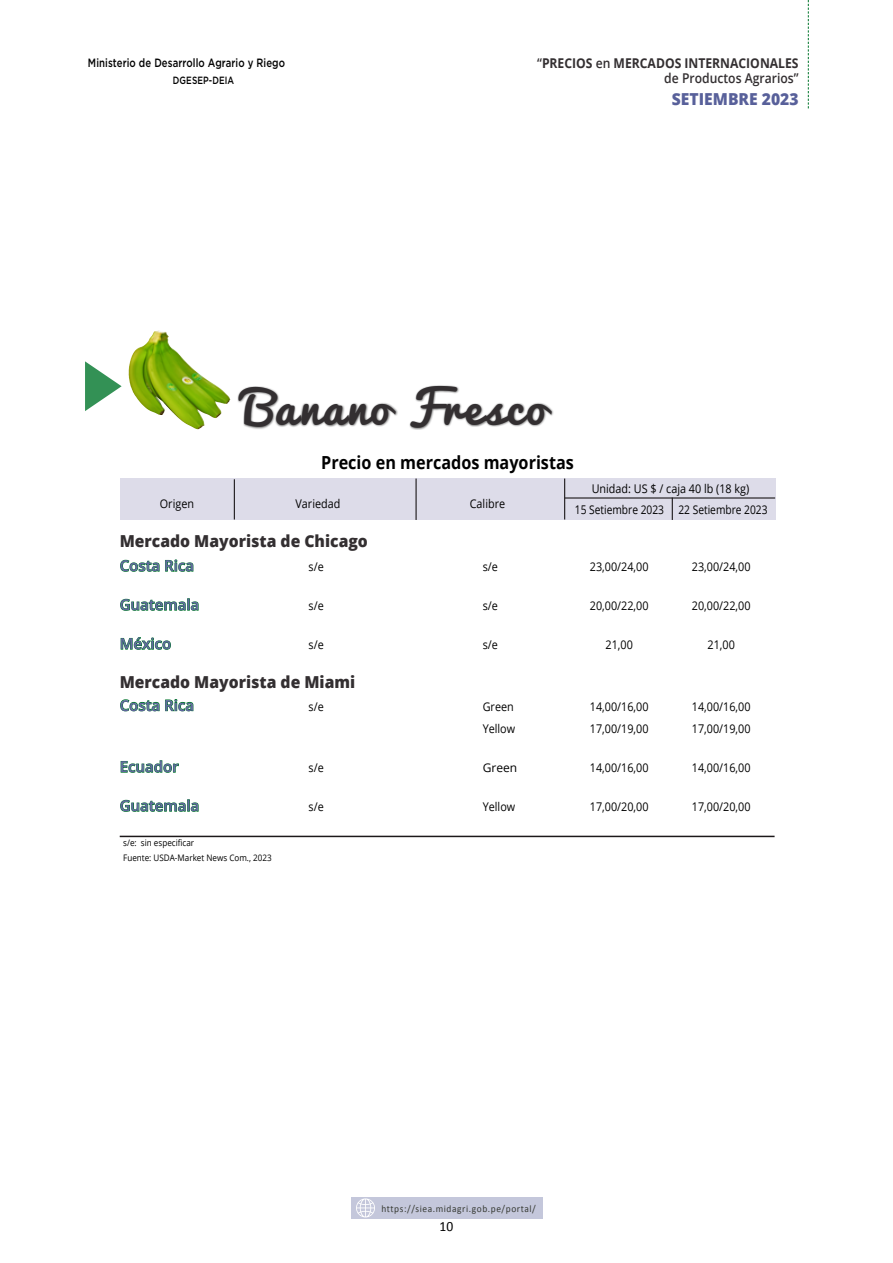
<style>
.page{position:relative;width:893px;height:1263px;background:#fff}
.page>*{position:absolute;margin:0;border:0;box-sizing:border-box;transform-origin:0 0}
.t1{font:45px "Pacifico";letter-spacing:.05em;color:#332f31;scale:1.05 1}
.t2{font:700 18px "Open Sans";color:#000;scale:.9 1}
.t3{font:800 16.5px "Open Sans";color:#332f31;scale:.95 1}
.t4{font:800 16.5px "Open Sans";color:#58609a;scale:.95 1}
.t5{font:600 15px "Open Sans";color:#60659e}
.t6{font:14.1px "Calibri";color:#000;scale:.95 1}
.t7{font:700 13.5px/15px "Open Sans";color:#332f31;text-align:right;scale:.9 1}
.t8{font:12px "Open Sans";color:#000;scale:.9 1}
.t9{font:500 12px "Gotham";letter-spacing:.01em;color:#000;scale:.8 1}
.t10{font:12px "Open Sans";color:#000;scale:.85 1}
.t11{font:12px "Open Sans";color:#000}
.t12{font:500 10.5px "Gotham";letter-spacing:.01em;color:#000;scale:.8 1}
.t13{font:10.05px "Calibri";letter-spacing:.06em;color:#383b35;scale:.95 1}
.t14{font:9px/14.1px "Open Sans";color:#000;scale:.9 1}
.s1{font-weight:600}
</style>
<div class="page">
<svg style="left:808px;top:0;width:1px;height:108px"></svg>
<div style="left:351px;top:1197px;width:191px;height:21px;background:#c4c7db"></div>
<svg style="left:356px;top:1198px;width:19px;height:19px"></svg>
<svg style="left:120px;top:559px;width:74px;height:13px"></svg>
<svg style="left:120px;top:598px;width:79px;height:13px"></svg>
<svg style="left:121px;top:637px;width:50px;height:13px"></svg>
<svg style="left:120px;top:699px;width:74px;height:12px"></svg>
<svg style="left:121px;top:760px;width:58px;height:13px"></svg>
<svg style="left:120px;top:799px;width:79px;height:13px"></svg>
<div style="left:120px;top:478px;width:655px;height:42px;background:#dddce9"></div>
<hr style="left:234px;top:479px;width:1px;height:40px;background:#1c181a">
<hr style="left:415px;top:478px;width:2px;height:42px;background:#1c181a">
<hr style="left:564px;top:478px;width:1px;height:41px;background:#1c181a">
<hr style="left:565px;top:497px;width:210px;height:2px;background:#1c181a">
<svg style="left:672px;top:497px;width:1px;height:23px"></svg>
<hr style="left:120px;top:836px;width:655px;height:1px;background:#1c181a">
<img style="left:133px;top:330px;width:26px;height:23px">
<svg style="left:85px;top:361px;width:37px;height:50px"></svg>
<div style="left:238px;top:385px;width:316px;height:45px;background:#000;opacity:.6"></div>
<p class="t9" style="left:88px;top:55px;width:248px">Ministerio de Desarrollo Agrario y Riego</p>
<p class="t12" style="left:173px;top:73px;width:78px">DGESEP-DEIA</p>
<p class="t7" style="left:537px;top:55px;width:292px"><span class="s1">“</span>PRECIOS <span class="s1">en</span> MERCADOS INTERNACIONALES <span class="s1">de Productos Agrarios”</span></p>
<h3 class="t4" style="left:672px;top:86px;width:135px">SETIEMBRE 2023</h3>
<h1 class="t1" style="left:243px;top:383px;width:290px">Banano Fresco</h1>
<h2 class="t2" style="left:321px;top:450px;width:282px">Precio en mercados mayoristas</h2>
<p class="t8" style="left:592px;top:481px;width:177px">Unidad: US $ / caja 40 lb (18 kg)</p>
<p class="t8" style="left:160px;top:496px;width:39px">Origen</p>
<p class="t8" style="left:296px;top:496px;width:51px">Variedad</p>
<p class="t8" style="left:470px;top:496px;width:41px">Calibre</p>
<p class="t10" style="left:575px;top:502px;width:228px">15 Setiembre 2023 22 Setiembre 2023</p>
<h3 class="t3" style="left:120px;top:529px;width:263px">Mercado Mayorista de Chicago</h3>
<p class="t5" style="left:120px;top:555px;width:76px">Costa Rica</p>
<p class="t8" style="left:309px;top:559px;width:18px">s/e</p>
<p class="t8" style="left:483px;top:559px;width:18px">s/e</p>
<p class="t8" style="left:590px;top:559px;width:67px">23,00/24,00</p>
<p class="t8" style="left:692px;top:559px;width:67px">23,00/24,00</p>
<p class="t5" style="left:120px;top:594px;width:81px">Guatemala</p>
<p class="t8" style="left:309px;top:598px;width:18px">s/e</p>
<p class="t8" style="left:483px;top:598px;width:18px">s/e</p>
<p class="t8" style="left:590px;top:598px;width:67px">20,00/22,00</p>
<p class="t8" style="left:692px;top:598px;width:67px">20,00/22,00</p>
<p class="t5" style="left:120px;top:633px;width:53px">México</p>
<p class="t8" style="left:309px;top:637px;width:18px">s/e</p>
<p class="t8" style="left:483px;top:637px;width:18px">s/e</p>
<p class="t8" style="left:606px;top:637px;width:32px">21,00</p>
<p class="t8" style="left:708px;top:637px;width:32px">21,00</p>
<h3 class="t3" style="left:120px;top:670px;width:249px">Mercado Mayorista de Miami</h3>
<p class="t5" style="left:120px;top:695px;width:76px">Costa Rica</p>
<p class="t8" style="left:309px;top:698px;width:18px">s/e</p>
<p class="t8" style="left:483px;top:698px;width:36px">Green</p>
<p class="t8" style="left:590px;top:698px;width:67px">14,00/16,00</p>
<p class="t8" style="left:692px;top:698px;width:67px">14,00/16,00</p>
<p class="t8" style="left:483px;top:721px;width:38px">Yellow</p>
<p class="t8" style="left:590px;top:721px;width:67px">17,00/19,00</p>
<p class="t8" style="left:692px;top:721px;width:67px">17,00/19,00</p>
<p class="t5" style="left:120px;top:756px;width:60px">Ecuador</p>
<p class="t8" style="left:309px;top:760px;width:18px">s/e</p>
<p class="t11" style="left:483px;top:760px;width:36px">Green</p>
<p class="t8" style="left:590px;top:760px;width:67px">14,00/16,00</p>
<p class="t8" style="left:692px;top:760px;width:67px">14,00/16,00</p>
<p class="t5" style="left:120px;top:795px;width:81px">Guatemala</p>
<p class="t8" style="left:309px;top:799px;width:18px">s/e</p>
<p class="t8" style="left:483px;top:799px;width:38px">Yellow</p>
<p class="t8" style="left:590px;top:799px;width:67px">17,00/20,00</p>
<p class="t8" style="left:692px;top:799px;width:67px">17,00/20,00</p>
<p class="t14" style="left:123px;top:836px;width:166px">s/e: sin especificar<br>Fuente: USDA-Market News Com., 2023</p>
<p class="t13" style="left:382px;top:1202px;width:164px">https://siea.midagri.gob.pe/portal/</p>
<p class="t6" style="left:440px;top:1217px;width:16px">10</p>
</div>
